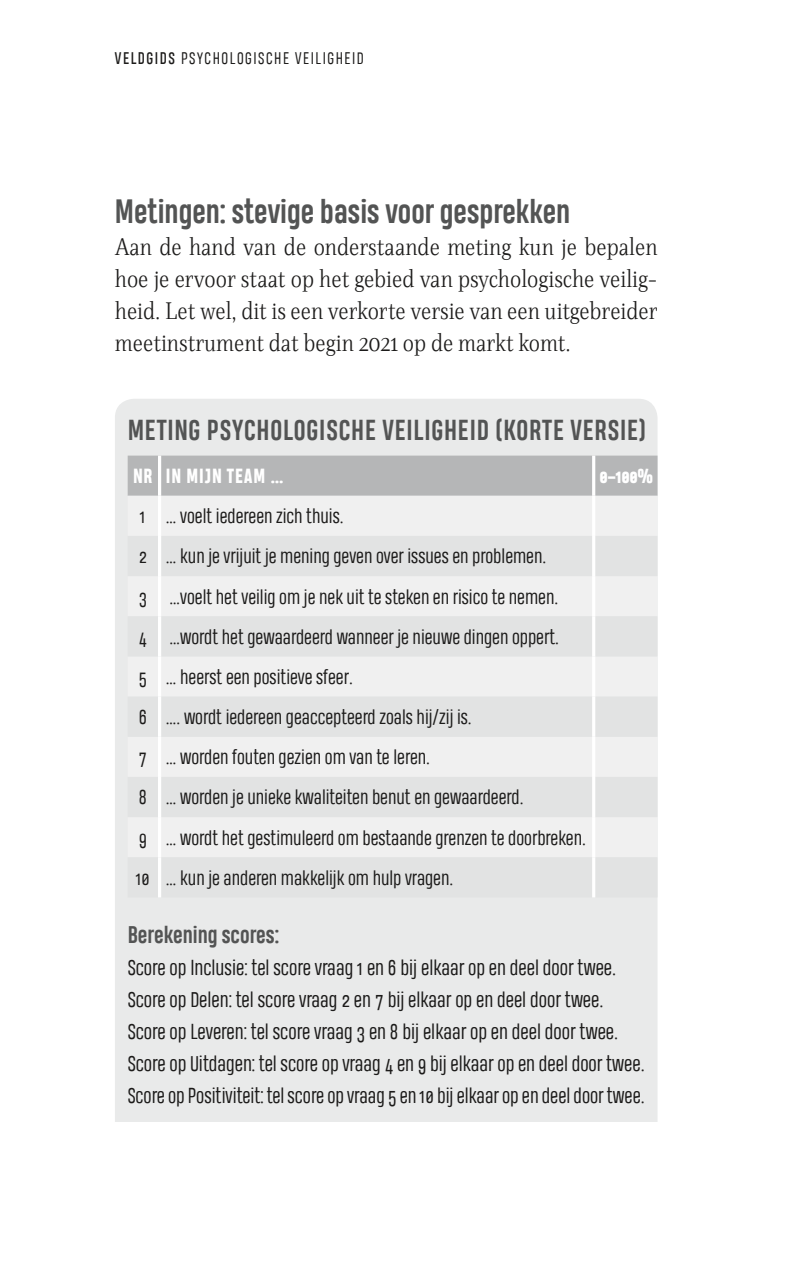
<style>
.page{position:relative;width:798px;height:1276px;background:#fff}
.page>*{position:absolute;margin:0;border:0;box-sizing:border-box;transform-origin:0 0}
.Heading_2a{font:700 31.5px "Heading Pro";color:#535454}
.Kaderkop{font:700 27px "Heading Pro";letter-spacing:.03em;color:#535454}
.t1{font:24.75px/31.9px "Singel";color:#1c1b1a;text-align:justify}
.Kaderkopje{font:700 22.5px "Heading Pro";color:#535454}
.Kadertekst{font:20.25px "Heading Pro";color:#1c1b1a}
.Tabeltekst{font:19.12px "Heading Pro";color:#1c1b1a}
.Tabelkop{font:800 19.12px "Heading Pro";letter-spacing:.05em;color:#fff}
.t2{font:15.75px "Heading Pro";letter-spacing:.1em;color:#1c1b1a}
.s1{font-style:inherit}
</style>
<div class="page">
<div style="left:115px;top:399px;width:542px;height:762px;background:#e9eaea;border-radius:19px"></div>
<div style="left:128px;top:455px;width:529px;height:41px;background:#b5b6b7"></div>
<hr style="left:158px;top:455px;width:3px;height:41px;background:#fff">
<hr style="left:592px;top:455px;width:3px;height:41px;background:#fff">
<hr style="left:158px;top:496px;width:3px;height:40px;background:#fff">
<hr style="left:592px;top:496px;width:3px;height:40px;background:#fff">
<hr style="left:158px;top:536px;width:3px;height:40px;background:#fff">
<hr style="left:592px;top:536px;width:3px;height:40px;background:#fff">
<hr style="left:158px;top:576px;width:3px;height:40px;background:#fff">
<hr style="left:592px;top:576px;width:3px;height:40px;background:#fff">
<hr style="left:158px;top:616px;width:3px;height:40px;background:#fff">
<hr style="left:592px;top:616px;width:3px;height:40px;background:#fff">
<hr style="left:158px;top:656px;width:3px;height:40px;background:#fff">
<hr style="left:592px;top:656px;width:3px;height:40px;background:#fff">
<hr style="left:158px;top:696px;width:3px;height:41px;background:#fff">
<hr style="left:592px;top:696px;width:3px;height:41px;background:#fff">
<hr style="left:158px;top:737px;width:3px;height:40px;background:#fff">
<hr style="left:592px;top:737px;width:3px;height:40px;background:#fff">
<hr style="left:158px;top:777px;width:3px;height:40px;background:#fff">
<hr style="left:592px;top:777px;width:3px;height:40px;background:#fff">
<hr style="left:158px;top:817px;width:3px;height:40px;background:#fff">
<hr style="left:592px;top:817px;width:3px;height:40px;background:#fff">
<hr style="left:158px;top:857px;width:3px;height:40px;background:#fff">
<hr style="left:592px;top:857px;width:3px;height:40px;background:#fff">
<div style="left:106px;top:1123px;width:574px;height:51px;background:#fff"></div>
<p class="t2" style="left:115px;top:49px;width:250px"><span class="s1">VELDGIDS</span> PSYCHOLOGISCHE VEILIGHEID</p>
<p class="Heading_2a" style="left:115px;top:193px;width:456px">Metingen: stevige basis voor gesprekken</p>
<p class="t1" style="left:115px;top:230px;width:544px">Aan de hand van de onderstaande meting kun je bepalen hoe je ervoor staat op het gebied van psychologische veilig&shy;heid. Let wel, dit is een verkorte versie van een uitgebreider meetinstrument dat begin 2021 op de markt komt.</p>
<p class="Kaderkop" style="left:128px;top:413px;width:519px">METING PSYCHOLOGISCHE VEILIGHEID (KORTE VERSIE)</p>
<p class="Tabelkop" style="left:133px;top:464px;width:21px">NR</p>
<p class="Tabelkop" style="left:166px;top:464px;width:119px">IN MIJN TEAM …</p>
<p class="Tabelkop" style="left:599px;top:464px;width:55px">0–100%</p>
<p class="Tabeltekst" style="left:140px;top:505px;width:7px">1</p>
<p class="Tabeltekst" style="left:166px;top:505px;width:179px">… voelt iedereen zich thuis.</p>
<p class="Tabeltekst" style="left:139px;top:545px;width:10px">2</p>
<p class="Tabeltekst" style="left:166px;top:545px;width:382px">… kun je vrijuit je mening geven over issues en problemen.</p>
<p class="Tabeltekst" style="left:139px;top:585px;width:10px">3</p>
<p class="Tabeltekst" style="left:169px;top:585px;width:390px">…voelt het veilig om je nek uit te steken en risico te nemen.</p>
<p class="Tabeltekst" style="left:138px;top:625px;width:10px">4</p>
<p class="Tabeltekst" style="left:169px;top:625px;width:391px">…wordt het gewaardeerd wanneer je nieuwe dingen oppert.</p>
<p class="Tabeltekst" style="left:139px;top:666px;width:10px">5</p>
<p class="Tabeltekst" style="left:166px;top:666px;width:188px">… heerst een positieve sfeer.</p>
<p class="Tabeltekst" style="left:139px;top:706px;width:10px">6</p>
<p class="Tabeltekst" style="left:166px;top:706px;width:307px">…. wordt iedereen geaccepteerd zoals hij/zij is.</p>
<p class="Tabeltekst" style="left:138px;top:746px;width:10px">7</p>
<p class="Tabeltekst" style="left:166px;top:746px;width:265px">… worden fouten gezien om van te leren.</p>
<p class="Tabeltekst" style="left:139px;top:786px;width:10px">8</p>
<p class="Tabeltekst" style="left:166px;top:786px;width:359px">… worden je unieke kwaliteiten benut en gewaardeerd.</p>
<p class="Tabeltekst" style="left:139px;top:826px;width:10px">9</p>
<p class="Tabeltekst" style="left:166px;top:826px;width:421px">… wordt het gestimuleerd om bestaande grenzen te doorbreken.</p>
<p class="Tabeltekst" style="left:136px;top:866px;width:15px">10</p>
<p class="Tabeltekst" style="left:166px;top:866px;width:289px">… kun je anderen makkelijk om hulp vragen.</p>
<p class="Kaderkopje" style="left:128px;top:921px;width:153px">Berekening scores:</p>
<p class="Kadertekst" style="left:128px;top:956px;width:490px">Score op Inclusie: tel score vraag 1 en 6 bij elkaar op en deel door twee.</p>
<p class="Kadertekst" style="left:128px;top:988px;width:477px">Score op Delen: tel score vraag 2 en 7 bij elkaar op en deel door twee.</p>
<p class="Kadertekst" style="left:128px;top:1020px;width:492px">Score op Leveren: tel score vraag 3 en 8 bij elkaar op en deel door twee.</p>
<p class="Kadertekst" style="left:128px;top:1052px;width:518px">Score op Uitdagen: tel score op vraag 4 en 9 bij elkaar op en deel door twee.</p>
<p class="Kadertekst" style="left:128px;top:1084px;width:518px">Score op Positiviteit: tel score op vraag 5 en 10 bij elkaar op en deel door twee.</p>
</div>
